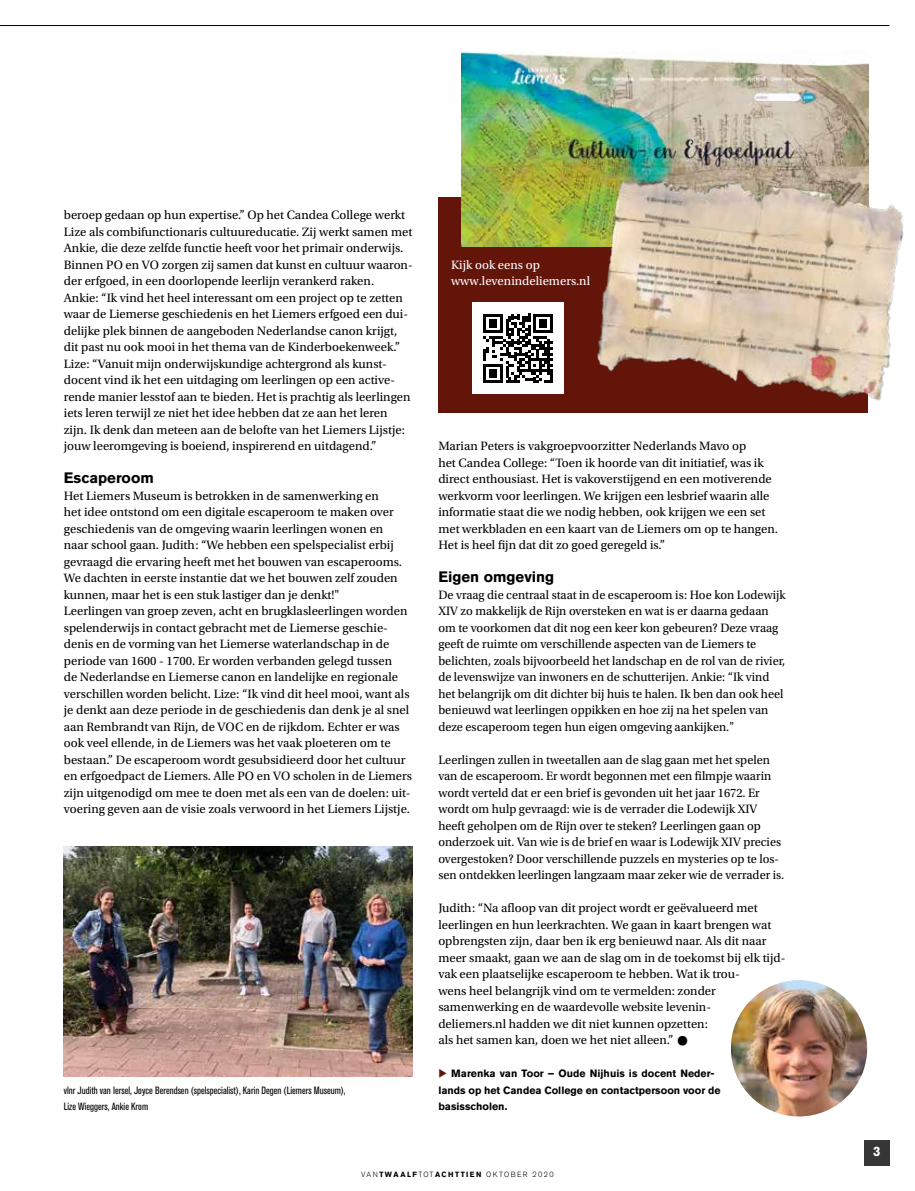
<style>
.page{position:relative;width:915px;height:1191px;background:#fff}
.page>*{position:absolute;margin:0;border:0;box-sizing:border-box;transform-origin:0 0}
.t1{font:700 15px "Akzidenz Grotesk BQ";color:#000}
.t2{font:700 13.5px "Akzidenz Grotesk BQ";color:#fff}
.t3{font:12.75px/16.5px "Utopia Std";color:#000}
.t4{font:12.75px/16.5px "Utopia Std";color:#fff}
.t5{font:condensed 10.5px/16.5px "Akzidenz Grotesk BQ";color:#000}
.t6{font:700 10.5px/16.5px "Akzidenz Grotesk BQ";color:#000}
.t7{font:300 7.5px "Akzidenz Grotesk BQ";letter-spacing:.2em;color:#000}
.s1{font-weight:700;font-size:27px}
.s2{color:#631509}
.s3{font-weight:700}
</style>
<div class="page">
<img style="left:64px;top:846px;width:348px;height:230px">
<img style="left:730px;top:980px;width:136px;height:136px;border-radius:68px">
<div style="left:438px;top:197px;width:429px;height:216px;background:#631509"></div>
<img style="left:461px;top:51px;width:406px;height:195px">
<img style="left:589px;top:165px;width:315px;height:242px">
<div style="left:472px;top:303px;width:92px;height:91px;background:#fff"></div>
<svg style="left:483px;top:314px;width:69px;height:69px"></svg>
<div style="left:863px;top:1140px;width:26px;height:25px;background:#373636"></div>
<hr style="left:0;top:25px;width:889px;height:1px;background:#000">
<p class="t3" style="left:64px;top:207px;width:350px">beroep gedaan op hun expertise.” Op het Candea College werkt Lize als combifunctionaris cultuureducatie. Zij werkt samen met Ankie, die deze zelfde functie heeft voor het primair onderwijs.<br>Binnen PO en VO zorgen zij samen dat kunst en cultuur waaron&shy;der erfgoed, in een doorlopende leerlijn verankerd raken.<br>Ankie: “Ik vind het heel interessant om een project op te zetten waar de Liemerse geschiedenis en het Liemers erfgoed een dui&shy;delijke plek binnen de aangeboden Nederlandse canon krijgt, dit past nu ook mooi in het thema van de Kinderboekenweek.” Lize: “Vanuit mijn onderwijskundige achtergrond als kunst&shy;docent vind ik het een uitdaging om leerlingen op een active&shy;rende manier lesstof aan te bieden. Het is prachtig als leerlingen iets leren terwijl ze niet het idee hebben dat ze aan het leren zijn. Ik denk dan meteen aan de belofte van het Liemers Lijstje: jouw leeromgeving is boeiend, inspirerend en uitdagend.”</p>
<p class="t1" style="left:64px;top:469px;width:91px">Escaperoom</p>
<p class="t3" style="left:64px;top:487px;width:349px">Het Liemers Museum is betrokken in de samenwerking en<br>het idee ontstond om een digitale escaperoom te maken over geschiedenis van de omgeving waarin leerlingen wonen en<br>naar school gaan. Judith: “We hebben een spelspecialist erbij gevraagd die ervaring heeft met het bouwen van escaperooms.<br>We dachten in eerste instantie dat we het bouwen zelf zouden kunnen, maar het is een stuk lastiger dan je denkt!"<br>Leerlingen van groep zeven, acht en brugklasleerlingen worden spelenderwijs in contact gebracht met de Liemerse geschie&shy;denis en de vorming van het Liemerse waterlandschap in de periode van 1600 - 1700. Er worden verbanden gelegd tussen<br>de Nederlandse en Liemerse canon en landelijke en regionale verschillen worden belicht. Lize: “Ik vind dit heel mooi, want als je denkt aan deze periode in de geschiedenis dan denk je al snel aan Rembrandt van Rijn, de VOC en de rijkdom. Echter er was ook veel ellende, in de Liemers was het vaak ploeteren om te bestaan.” De escaperoom wordt gesubsidieerd door het cultuur en erfgoedpact de Liemers. Alle PO en VO scholen in de Liemers zijn uitgenodigd om mee te doen met als een van de doelen: uit&shy;voering geven aan de visie zoals verwoord in het Liemers Lijstje.</p>
<p class="t5" style="left:64px;top:1082px;width:283px">vlnr Judith van Iersel, Joyce Berendsen (spelspecialist), Karin Degen (Liemers Museum),<br>Lize Wieggers, Ankie Krom</p>
<p class="t4" style="left:451px;top:256px;width:140px">Kijk ook eens op www.levenindeliemers.nl</p>
<p class="t3" style="left:438px;top:438px;width:341px">Marian Peters is vakgroepvoorzitter Nederlands Mavo op<br>het Candea College: “Toen ik hoorde van dit initiatief, was ik direct enthousiast. Het is vakoverstijgend en een motiverende werkvorm voor leerlingen. We krijgen een lesbrief waarin alle informatie staat die we nodig hebben, ook krijgen we een set met werkbladen en een kaart van de Liemers om op te hangen.<br>Het is heel fijn dat dit zo goed geregeld is.”</p>
<p class="t1" style="left:438px;top:568px;width:117px">Eigen omgeving</p>
<p class="t3" style="left:438px;top:586px;width:348px">De vraag die centraal staat in de escaperoom is: Hoe kon Lodewijk XIV zo makkelijk de Rijn oversteken en wat is er daarna gedaan om te voorkomen dat dit nog een keer kon gebeuren? Deze vraag geeft de ruimte om verschillende aspecten van de Liemers te belichten, zoals bijvoorbeeld het landschap en de rol van de rivier, de levenswijze van inwoners en de schutterijen. Ankie: “Ik vind het belangrijk om dit dichter bij huis te halen. Ik ben dan ook heel benieuwd wat leerlingen oppikken en hoe zij na het spelen van deze escaperoom tegen hun eigen omgeving aankijken."</p>
<p class="t3" style="left:438px;top:751px;width:347px">Leerlingen zullen in tweetallen aan de slag gaan met het spelen van de escaperoom. Er wordt begonnen met een filmpje waarin wordt verteld dat er een brief is gevonden uit het jaar 1672. Er wordt om hulp gevraagd: wie is de verrader die Lodewijk XIV heeft geholpen om de Rijn over te steken? Leerlingen gaan op onderzoek uit. Van wie is de brief en waar is Lodewijk XIV precies overgestoken? Door verschillende puzzels en mysteries op te los&shy;sen ontdekken leerlingen langzaam maar zeker wie de verrader is.</p>
<p class="t3" style="left:438px;top:900px;width:348px">Judith: “Na afloop van dit project wordt er geëvalueerd met leerlingen en hun leerkrachten. We gaan in kaart brengen wat opbrengsten zijn, daar ben ik erg benieuwd naar. Als dit naar meer smaakt, gaan we aan de slag om in de toekomst bij elk tijd&shy;vak een plaatselijke escaperoom te hebben. Wat ik trou-<br>wens heel belangrijk vind om te vermelden: zonder samenwerking en de waardevolle website levenin-<br>deliemers.nl hadden we dit niet kunnen opzetten:<br>als het samen kan, doen we het niet alleen.” <span class="s1">•</span></p>
<p class="t6" style="left:438px;top:1065px;width:284px"><span class="s2">◆</span> Marenka van Toor – Oude Nijhuis is docent Neder&shy;lands op het Candea College en contactpersoon voor de basisscholen.</p>
<p class="t7" style="left:361px;top:1170px;width:194px">VAN<span class="s3">TWAALF</span>TOT<span class="s3">ACHTTIEN</span> OKTOBER 2020</p>
<p class="t2" style="left:872px;top:1143px;width:9px">3</p>
</div>
